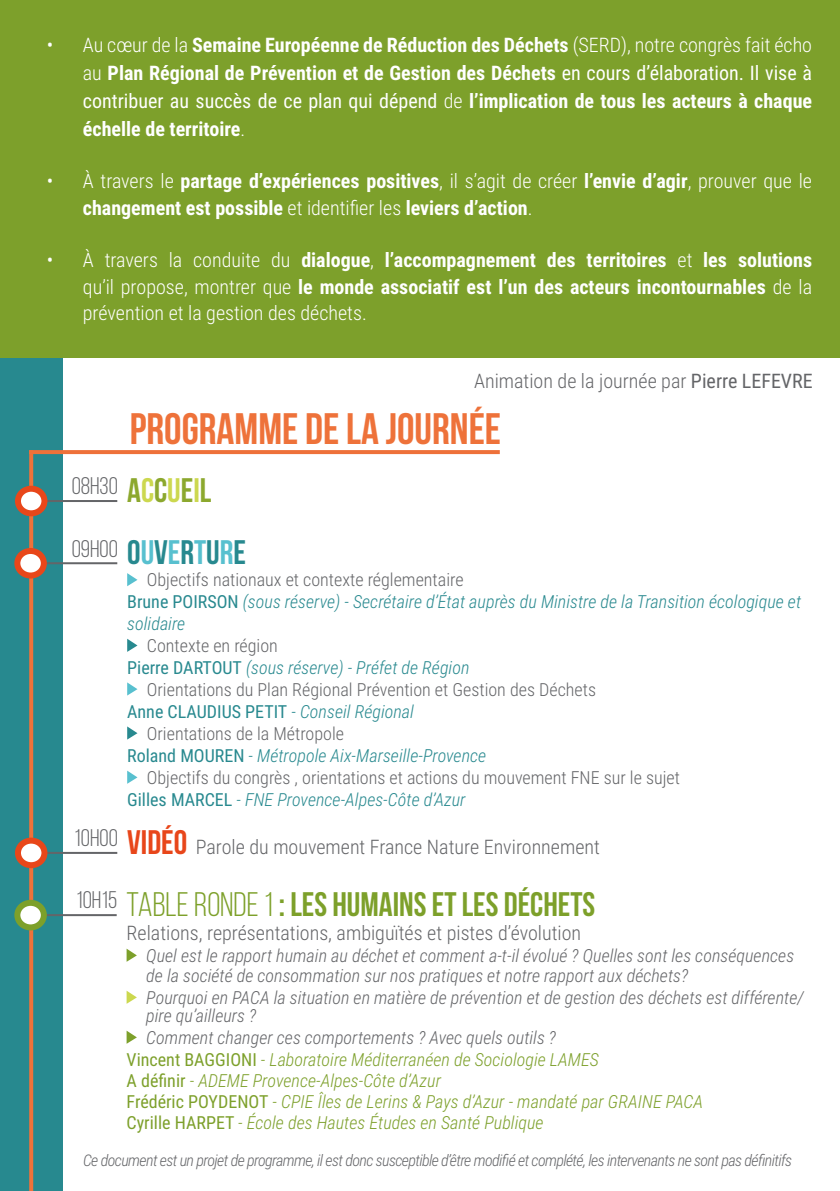
<style>
.page{position:relative;width:840px;height:1191px;background:#fff}
.page>*{position:absolute;margin:0;border:0;box-sizing:border-box;transform-origin:0 0}
.t1{font:44px "Bebas Neue";color:#ee723a}
.t2{font:34px "Bebas Neue";color:#7da02a}
.t3{font:34px "Bebas Neue";color:#27898f}
.t4{font:34px "Bebas Neue";color:#8ca82e}
.t5{font:34px "Bebas Neue";color:#e8461a}
.t6{font:24px "Bebas Neue";color:#646568}
.t7{font:700 20px/28px "Roboto Condensed";color:#fff;text-align:justify}
.t8{font:300 20px "Roboto Condensed";color:#646568}
.t9{font:italic 300 18px/20px "Roboto Condensed";color:#646568}
.t10{font:italic 300 18px/21.6px "Roboto Condensed";color:#28898f}
.t11{font:italic 300 18px "Roboto Condensed";color:#7da02b}
.t12{font:300 18px "Roboto Condensed";color:#646568}
.t13{font:18px "Roboto Condensed";color:#28898f}
.t14{font:italic 300 16px "Roboto Condensed";letter-spacing:-.04em;color:#646568}
.s1{font-weight:300}
.s2{font-weight:400}
.s3{color:#ccd84f}
.s4{color:#58c0cf}
.s5{font-weight:400;font-style:normal}
.s6{font-weight:300;font-style:italic}
.s7{font-style:inherit}
</style>
<div class="page">
<div style="left:0;top:0;width:62px;height:1191px;background:#27898f"></div>
<div style="left:0;top:0;width:839px;height:357px;background:#7da02b"></div>
<svg style="left:29px;top:454px;width:4px;height:737px;background:#e3723e"></svg>
<hr style="left:43px;top:852px;width:74px;height:2px;background:#646568">
<svg style="left:18px;top:840px;width:26px;height:25px"></svg>
<div style="left:15px;top:837px;width:32px;height:31px;border:6px solid #e8471a;border-radius:50%"></div>
<svg style="left:29px;top:450px;width:470px;height:4px;background:#ed733e"></svg>
<hr style="left:43px;top:914px;width:74px;height:2px;background:#646568">
<div style="left:17px;top:903px;width:27px;height:24px;background:#fff;border-radius:50%"></div>
<div style="left:14px;top:900px;width:33px;height:30px;border:6px solid #7da02a;border-radius:50%"></div>
<svg style="left:126px;top:948px;width:11px;height:13px"></svg>
<svg style="left:126px;top:990px;width:11px;height:13px"></svg>
<svg style="left:126px;top:1030px;width:11px;height:13px"></svg>
<hr style="left:44px;top:562px;width:73px;height:2px;background:#646568">
<div style="left:17px;top:551px;width:27px;height:24px;background:#fff;border-radius:50%"></div>
<div style="left:14px;top:548px;width:33px;height:30px;border:6px solid #e8471a;border-radius:50%"></div>
<svg style="left:127px;top:573px;width:10px;height:13px"></svg>
<svg style="left:127px;top:638px;width:10px;height:14px"></svg>
<svg style="left:127px;top:682px;width:10px;height:13px"></svg>
<svg style="left:127px;top:726px;width:10px;height:13px"></svg>
<svg style="left:127px;top:770px;width:10px;height:14px"></svg>
<hr style="left:43px;top:500px;width:74px;height:2px;background:#646568">
<div style="left:18px;top:489px;width:26px;height:24px;background:#fff;border-radius:50%"></div>
<div style="left:15px;top:486px;width:32px;height:30px;border:6px solid #e8471a;border-radius:50%"></div>
<p class="t7" style="left:83px;top:30px;width:730px;text-indent:-36px"><span class="s1">• Au cœur de la</span> Semaine Européenne de Réduction des Déchets <span class="s1">(SERD), notre congrès fait écho au</span> Plan Régional de Prévention et de Gestion des Déchets <span class="s2">en cours d’élaboration. Il vise à contribuer au succès de ce plan qui dépend</span> <span class="s1">de</span> l’implication de tous les acteurs à chaque échelle de territoire<span class="s1">.</span></p>
<p class="t7" style="left:83px;top:167px;width:730px;line-height:26.4px;text-indent:-36px"><span class="s1">• À travers le</span> partage d’expériences positives<span class="s1">, il s’agit de créer</span> l’envie d’agir<span class="s1">, prouver que le </span>changement est possible <span class="s1">et identifier les</span> leviers d’action<span class="s1">.</span></p>
<p class="t7" style="left:83px;top:246px;width:730px;line-height:26.4px;text-indent:-36px"><span class="s1">• À travers la conduite du</span> dialogue<span class="s1">,</span> l’accompagnement des territoires <span class="s1">et</span> les solutions <span class="s1">qu’il propose, montrer que</span> le monde associatif est l’un des acteurs incontournables <span class="s1">de la prévention et la gestion des déchets.</span></p>
<p class="t8" style="left:474px;top:367px;width:340px">Animation de la journée par <span class="s2">Pierre LEFEVRE</span></p>
<p class="t1" style="left:130px;top:405px;width:372px">PROGRAMME DE LA JOURNÉE</p>
<p class="t6" style="left:72px;top:473px;width:48px">08H30</p>
<p class="t4" style="left:127px;top:471px;width:86px">A<span class="s3">C</span>C<span class="s3">U</span>E<span class="s3">I</span>L</p>
<p class="t6" style="left:72px;top:535px;width:47px">09H00</p>
<p class="t6" style="left:74px;top:825px;width:45px">10H00</p>
<p class="t3" style="left:127px;top:534px;width:120px">O<span class="s4">U</span>V<span class="s4">E</span>R<span class="s4">T</span>U<span class="s4">R</span>E</p>
<p class="t12" style="left:147px;top:567px;width:318px">Objectifs nationaux et contexte réglementaire</p>
<p class="t10" style="left:127px;top:590px;width:675px"><span class="s5">Brune POIRSON</span> (sous réserve) - Secrétaire d’État auprès du Ministre de la Transition écologique et solidaire</p>
<p class="t10" style="left:127px;top:656px;width:343px"><span class="s5">Pierre DARTOUT</span> (sous réserve) - Préfet de Région</p>
<p class="t12" style="left:147px;top:633px;width:132px">Contexte en région</p>
<p class="t12" style="left:147px;top:677px;width:450px">Orientations du Plan Régional Prévention et Gestion des Déchets</p>
<p class="t12" style="left:147px;top:721px;width:199px">Orientations de la Métropole</p>
<p class="t12" style="left:147px;top:765px;width:534px">Objectifs du congrès , orientations et actions du mouvement FNE sur le sujet</p>
<p class="t13" style="left:127px;top:699px;width:288px">Anne CLAUDIUS PETIT <span class="s6">- Conseil Régional</span></p>
<p class="t10" style="left:127px;top:744px;width:360px"><span class="s5">Roland MOUREN</span> - Métropole Aix-Marseille-Provence</p>
<p class="t10" style="left:127px;top:788px;width:340px"><span class="s5">Gilles MARCEL</span> - FNE Provence-Alpes-Côte d’Azur</p>
<p class="t5" style="left:127px;top:823px;width:61px">VIDÉO</p>
<p class="t8" style="left:196px;top:832px;width:405px">Parole du mouvement France Nature Environnement</p>
<p class="t6" style="left:76px;top:887px;width:43px">10H15</p>
<p class="t2" style="left:126px;top:885px;width:470px"><span class="s7">TABLE RONDE 1</span> : LES HUMAINS ET LES DÉCHETS</p>
<p class="t8" style="left:126px;top:919px;width:456px">Relations, représentations, ambiguïtés et pistes d’évolution</p>
<p class="t9" style="left:146px;top:945px;width:649px">Quel est le rapport humain au déchet et comment a-t-il évolué ? Quelles sont les conséquences de la société de consommation sur nos pratiques et notre rapport aux déchets?</p>
<p class="t9" style="left:146px;top:988px;width:658px;line-height:17.6px">Pourquoi en PACA la situation en matière de prévention et de gestion des déchets est différente/ pire qu’ailleurs ?</p>
<p class="t9" style="left:146px;top:1026px;width:411px">Comment changer ces comportements ? Avec quels outils ?</p>
<p class="t11" style="left:126px;top:1046px;width:473px"><span class="s5">Vincent BAGGIONI</span> - Laboratoire Méditerranéen de Sociologie LAMES</p>
<p class="t11" style="left:126px;top:1067px;width:316px"><span class="s5">A définir</span> - ADEME Provence-Alpes-Côte d’Azur</p>
<p class="t11" style="left:126px;top:1088px;width:578px"><span class="s5">Frédéric POYDENOT</span> - CPIE Îles de Lerins &amp; Pays d’Azur - mandaté par GRAINE PACA</p>
<p class="t11" style="left:126px;top:1109px;width:418px"><span class="s5">Cyrille HARPET</span> - École des Hautes Études en Santé Publique</p>
<p class="t14" style="left:83px;top:1149px;width:710px">Ce document est un projet de programme, il est donc susceptible d’être modifié et complété, les intervenants ne sont pas définitifs</p>
</div>
